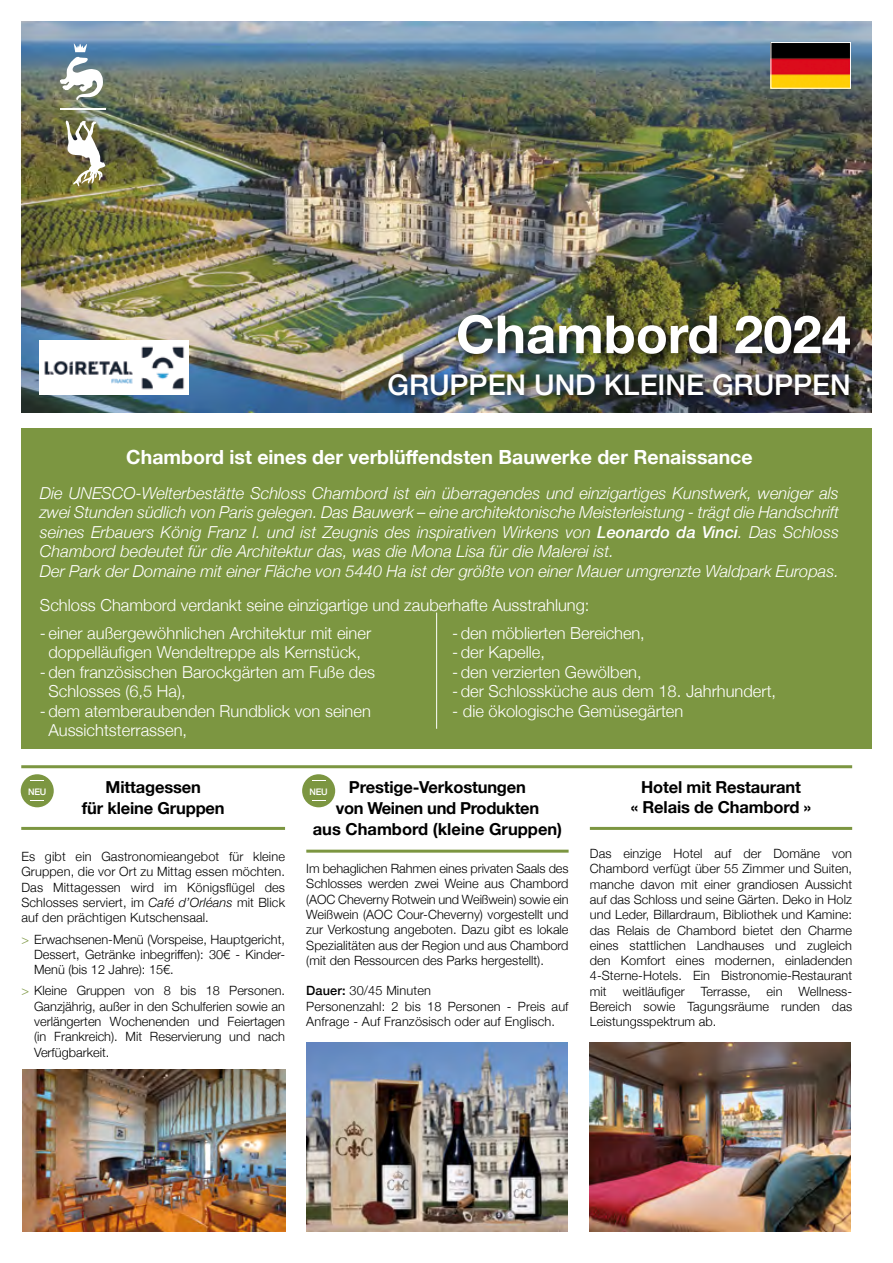
<style>
.page{position:relative;width:893px;height:1263px;background:#fff}
.page>*{position:absolute;margin:0;border:0;box-sizing:border-box;transform-origin:0 0}
.t1{font:700 52.5px "Helvetica Neue";color:#fff}
.t2{font:500 28.5px "Helvetica Neue";color:#fff}
.t3{font:700 19.5px "Helvetica Neue";color:#fff}
.t4{font:italic 300 16.5px/19.5px "Helvetica Neue";color:#fff}
.t5{font:300 16.5px/19.5px "Helvetica Neue";color:#fff}
.t6{font:700 16.5px/21px "Helvetica Neue";letter-spacing:-.01em;color:#000;text-align:center}
.t7{font:300 12.75px/15.3px "Helvetica Neue";letter-spacing:.005em;color:#000;text-align:justify}
.t8{font:500 9px "Helvetica Neue";letter-spacing:-.02em;color:#fff}
.s1{font-weight:500}
.s2{font-style:italic}
.s3{color:#7c9641}
</style>
<div class="page">
<hr style="left:21px;top:765px;width:831px;height:3px;background:#7c9641">
<hr style="left:590px;top:827px;width:262px;height:3px;background:#7c9641">
<img style="left:590px;top:1043px;width:260px;height:188px">
<hr style="left:21px;top:827px;width:264px;height:3px;background:#7c9641">
<hr style="left:306px;top:850px;width:263px;height:3px;background:#7c9641">
<img style="left:307px;top:1043px;width:260px;height:188px">
<img style="left:22px;top:1069px;width:263px;height:162px">
<div style="left:21px;top:774px;width:33px;height:33px;background:#7c9641;border-radius:50%"></div>
<svg style="left:31px;top:800px;width:13px;height:1px"></svg>
<div style="left:302px;top:774px;width:33px;height:33px;background:#7c9641;border-radius:50%"></div>
<svg style="left:312px;top:800px;width:13px;height:1px"></svg>
<img style="left:21px;top:22px;width:851px;height:391px">
<div style="left:21px;top:428px;width:851px;height:321px;background:#7c9641"></div>
<svg style="left:66px;top:121px;width:39px;height:65px"></svg>
<svg style="left:60px;top:44px;width:43px;height:56px"></svg>
<hr style="left:60px;top:108px;width:45px;height:2px;background:#fff">
<div style="left:385px;top:371px;width:477px;height:36px;background:#000;opacity:.75"></div>
<div style="left:453px;top:311px;width:410px;height:55px;background:#000;opacity:.75"></div>
<hr style="left:436px;top:612px;width:1px;height:117px;background:#fff">
<img style="left:772px;top:44px;width:77px;height:43px">
<div style="left:770px;top:42px;width:81px;height:47px;border:1px solid #fff"></div>
<img style="left:40px;top:340px;width:148px;height:54px">
<h1 class="t1" style="left:456px;top:293px;width:396px">Chambord 2024</h1>
<h2 class="t2" style="left:387px;top:362px;width:465px">GRUPPEN UND KLEINE GRUPPEN</h2>
<h3 class="t3" style="left:126px;top:442px;width:628px">Chambord ist eines der verblüffendsten Bauwerke der Renaissance</h3>
<p class="t4" style="left:40px;top:482px;width:800px">Die UNESCO-Welterbestätte Schloss Chambord ist ein überragendes und einzigartiges Kunstwerk, weniger als zwei Stunden südlich von Paris gelegen. Das Bauwerk – eine architektonische Meisterleistung - trägt die Handschrift seines Erbauers König Franz I. und ist Zeugnis des inspirativen Wirkens von <span class="s1">Leonardo da Vinci</span>. Das Schloss Chambord bedeutet für die Architektur das, was die Mona Lisa für die Malerei ist.<br>Der Park der Domaine mit einer Fläche von 5440 Ha ist der größte von einer Mauer umgrenzte Waldpark Europas.</p>
<p class="t5" style="left:40px;top:594px;width:551px">Schloss Chambord verdankt seine einzigartige und zauberhafte Ausstrahlung:</p>
<p class="t5" style="left:40px;top:622px;width:333px;text-align:center">- einer außergewöhnlichen Architektur mit einer doppelläufigen Wendeltreppe als Kernstück,</p>
<p class="t5" style="left:48px;top:661px;width:328px;text-indent:-8px">- den französischen Barockgärten am Fuße des<br>Schlosses (6,5 Ha),</p>
<p class="t5" style="left:48px;top:700px;width:324px;text-indent:-8px">- dem atemberaubenden Rundblick von seinen<br>Aussichtsterrassen,</p>
<p class="t5" style="left:452px;top:622px;width:194px">- den möblierten Bereichen,</p>
<p class="t5" style="left:452px;top:642px;width:94px">- der Kapelle,</p>
<p class="t5" style="left:452px;top:661px;width:191px">- den verzierten Gewölben,</p>
<p class="t5" style="left:452px;top:681px;width:325px">- der Schlossküche aus dem 18. Jahrhundert,</p>
<p class="t5" style="left:452px;top:700px;width:233px">- die ökologische Gemüsegärten</p>
<p class="t6" style="left:82px;top:777px;width:144px">Mittagessen<br>für kleine Gruppen</p>
<p class="t7" style="left:21px;top:848px;width:265px">Es gibt ein Gastronomieangebot für kleine Gruppen, die vor Ort zu Mittag essen möchten.<br>Das Mittagessen wird im Königsflügel des Schlosses serviert, im <span class="s2">Café d’Orléans</span> mit Blick auf den prächtigen Kutschensaal.</p>
<p class="t7" style="left:34px;top:931px;width:252px;text-indent:-13px"><span class="s3">&gt;</span> Erwachsenen-Menü (Vorspeise, Hauptgericht, Dessert, Getränke inbegriffen): 30€ - Kinder-Menü (bis 12 Jahre): 15€.</p>
<p class="t7" style="left:34px;top:982px;width:252px;text-indent:-13px"><span class="s3">&gt;</span> Kleine Gruppen von 8 bis 18 Personen.<br>Ganzjährig, außer in den Schulferien sowie an verlängerten Wochenenden und Feiertagen (in Frankreich). Mit Reservierung und nach Verfügbarkeit.</p>
<p class="t6" style="left:313px;top:777px;width:251px">Prestige-Verkostungen<br>von Weinen und Produkten<br>aus Chambord (kleine Gruppen)</p>
<p class="t7" style="left:306px;top:860px;width:264px">Im behaglichen Rahmen eines privaten Saals des Schlosses werden zwei Weine aus Chambord (AOC Cheverny Rotwein und Weißwein) sowie ein Weißwein (AOC Cour-Cheverny) vorgestellt und zur Verkostung angeboten. Dazu gibt es lokale Spezialitäten aus der Region und aus Chambord (mit den Ressourcen des Parks hergestellt).</p>
<p class="t7" style="left:306px;top:982px;width:264px;text-align:left"><span class="s1">Dauer:</span> 30/45 Minuten<br>Personenzahl: 2 bis 18 Personen - Preis auf<br>Anfrage - Auf Französisch oder auf Englisch.</p>
<p class="t8" style="left:28px;top:784px;width:20px">NEU</p>
<p class="t8" style="left:309px;top:784px;width:20px">NEU</p>
<p class="t6" style="left:631px;top:778px;width:182px;line-height:19.5px">Hotel mit Restaurant<br>« Relais de Chambord »</p>
<p class="t7" style="left:590px;top:845px;width:264px">Das einzige Hotel auf der Domäne von Chambord verfügt über 55 Zimmer und Suiten, manche davon mit einer grandiosen Aussicht auf das Schloss und seine Gärten. Deko in Holz und Leder, Billardraum, Bibliothek und Kamine: das Relais de Chambord bietet den Charme eines stattlichen Landhauses und zugleich den Komfort eines modernen, einladenden 4-Sterne-Hotels. Ein Bistronomie-Restaurant mit</p>
<p class="t7" style="left:590px;top:983px;width:264px;text-indent:209px">Wellness-Bereich sowie Tagungsräume runden das Leistungsspektrum ab.</p>
<p class="t7" style="left:623px;top:983px;width:64px">weitläufiger</p>
<p class="t7" style="left:701px;top:983px;width:51px">Terrasse,</p>
<p class="t7" style="left:767px;top:983px;width:17px">ein</p>
</div>
